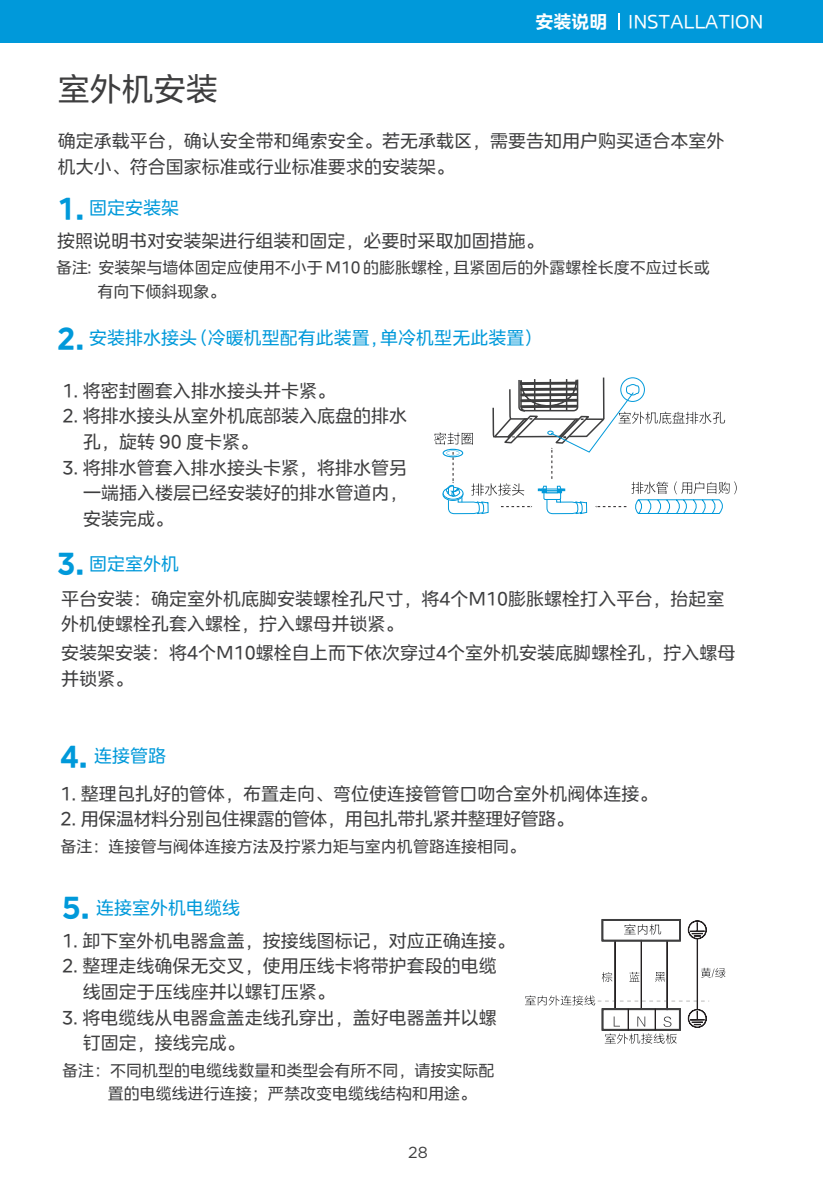
<style>
.page{position:relative;width:823px;height:1191px;background:#fff}
.page>*{position:absolute;margin:0;border:0;box-sizing:border-box;transform-origin:0 0}
.t1{font:32px "MEIDITYPE";color:#3e3e3f}
.t2{font:18px/25.6px "MEIDITYPE";color:#3e3e3f}
.t3{font:18px "MEIDITYPE";color:#0099da}
.t4{font:18px "MEIDITYPE";letter-spacing:-.025em;color:#3e3e3f}
.t5{font:18px "MEIDITYPE";color:#fff}
.t6{font:16px/23.2px "MEIDITYPE";color:#3e3e3f}
.t7{font:16px "Gotham";color:#3e3e3f}
.s1{font-weight:700}
.s2{font-weight:700;font-size:29.4px}
</style>
<div class="page">
<div style="left:0;top:0;width:822px;height:43px;background:#0099da"></div>
<svg style="left:618px;top:13px;width:1px;height:17px"></svg>
<div style="left:614px;top:941px;width:1px;height:68px;border:1px solid #231f20"></div>
<div style="left:666px;top:940px;width:1px;height:70px;border:1px solid #231f20"></div>
<svg style="left:687px;top:920px;width:19px;height:19px"></svg>
<svg style="left:601px;top:919px;width:80px;height:23px"></svg>
<svg style="left:701px;top:967px;width:24px;height:11px"></svg>
<svg style="left:601px;top:972px;width:11px;height:10px"></svg>
<svg style="left:629px;top:972px;width:10px;height:9px"></svg>
<svg style="left:655px;top:972px;width:9px;height:9px"></svg>
<svg style="left:525px;top:995px;width:184px;height:49px"></svg>
<svg style="left:434px;top:377px;width:302px;height:138px"></svg>
<h1 class="t1" style="left:58px;top:71px;width:162px">室外机安装</h1>
<p class="t5" style="left:535px;top:12px;width:229px"><span class="s1">安装说明</span> INSTALLATION</p>
<p class="t2" style="left:58px;top:128px;width:667px">确定承载平台，确认安全带和绳索安全。若无承载区，需要告知用户购买适合本室外机大小、符合国家标准或行业标准要求的安装架。</p>
<p class="t3" style="left:57px;top:197px;width:123px"><span class="s2">1.</span> 固定安装架</p>
<p class="t2" style="left:57px;top:228px;width:488px">按照说明书对安装架进行组装和固定，必要时采取加固措施。</p>
<p class="t6" style="left:97px;top:256px;width:613px;text-indent:-41px">备注：安装架与墙体固定应使用不小于 M10 的膨胀螺栓，且紧固后的外露螺栓长度不应过长或有向下倾斜现象。</p>
<p class="t3" style="left:57px;top:327px;width:486px"><span class="s2">2.</span> 安装排水接头（冷暖机型配有此装置，单冷机型无此装置）</p>
<p class="t2" style="left:62px;top:378px;width:274px">1. 将密封圈套入排水接头并卡紧。</p>
<p class="t2" style="left:83px;top:404px;width:325px;text-indent:-21px">2. 将排水接头从室外机底部装入底盘的排水孔，旋转 90 度卡紧。</p>
<p class="t2" style="left:83px;top:455px;width:325px;text-align:justify;text-indent:-21px">3. 将排水管套入排水接头卡紧，将排水管另一端插入楼层已经安装好的排水管道内，安装完成。</p>
<p class="t3" style="left:57px;top:554px;width:123px"><span class="s2">3.</span> 固定室外机</p>
<p class="t2" style="left:61px;top:586px;width:664px">平台安装：确定室外机底脚安装螺栓孔尺寸，将4个M10膨胀螺栓打入平台，抬起室外机使螺栓孔套入螺栓，拧入螺母并锁紧。</p>
<p class="t2" style="left:61px;top:640px;width:675px">安装架安装：将4个M10螺栓自上而下依次穿过4个室外机安装底脚螺栓孔，拧入螺母并锁紧。</p>
<p class="t3" style="left:60px;top:745px;width:107px"><span class="s2">4.</span> 连接管路</p>
<p class="t2" style="left:61px;top:781px;width:598px">1. 整理包扎好的管体，布置走向、弯位使连接管管口吻合室外机阀体连接。</p>
<p class="t4" style="left:61px;top:809px;width:514px">2. 用保温材料分别包住裸露的管体，用包扎带扎紧并整理好管路。</p>
<p class="t6" style="left:61px;top:835px;width:465px">备注：连接管与阀体连接方法及拧紧力矩与室内机管路连接相同。</p>
<p class="t3" style="left:63px;top:897px;width:179px"><span class="s2">5.</span> 连接室外机电缆线</p>
<p class="t2" style="left:62px;top:928px;width:454px">1. 卸下室外机电器盒盖，按接线图标记，对应正确连接。</p>
<p class="t2" style="left:83px;top:953px;width:415px;text-indent:-21px">2. 整理走线确保无交叉，使用压线卡将带护套段的电缆线固定于压线座并以螺钉压紧。</p>
<p class="t2" style="left:83px;top:1004px;width:415px;text-indent:-21px">3. 将电缆线从电器盒盖走线孔穿出，盖好电器盖并以螺钉固定，接线完成。</p>
<p class="t6" style="left:108px;top:1059px;width:388px;text-indent:-46px">备注：不同机型的电缆线数量和类型会有所不同，请按实际配置的电缆线进行连接；严禁改变电缆线结构和用途。</p>
<p class="t7" style="left:408px;top:1143px;width:21px">28</p>
</div>
